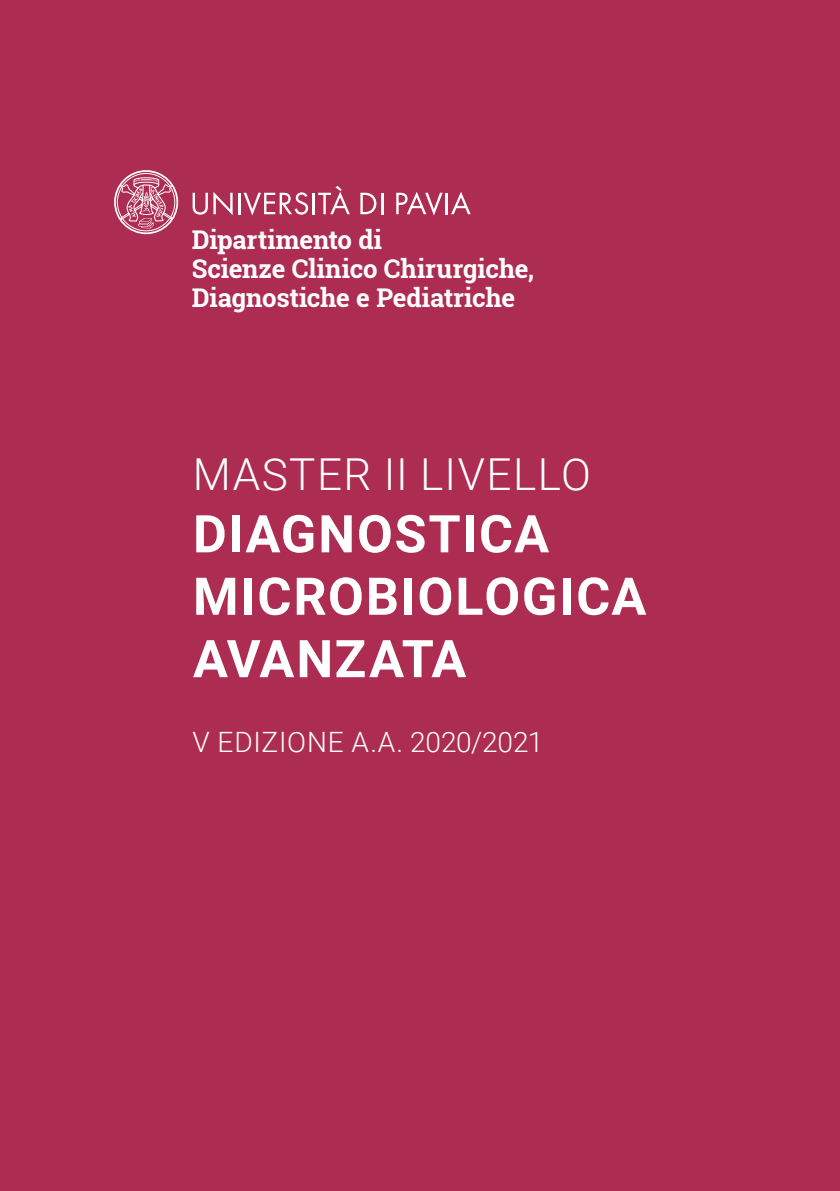
<style>
.page{position:relative;width:840px;height:1191px;background:#fff}
.page>*{position:absolute;margin:0;border:0;box-sizing:border-box;transform-origin:0 0}
.t1{font:700 52px/62.4px "Roboto";letter-spacing:.03em;color:#fff}
.t2{font:300 44px "Roboto";letter-spacing:.03em;color:#fff}
.t3{font:300 28px "Roboto";letter-spacing:.025em;color:#fff}
.t4{font:700 25.8px/29.2px "Roboto Slab";letter-spacing:-.01em;color:#fff}
</style>
<div class="page">
<div style="left:0;top:0;width:839px;height:1191px;background:#ad2c51"></div>
<div style="left:114px;top:170px;width:64px;height:64px;border:2px solid #fff;border-radius:50%"></div>
<svg style="left:117px;top:173px;width:58px;height:58px"></svg>
<svg style="left:192px;top:192px;width:40px;height:23px"></svg>
<hr style="left:238px;top:193px;width:2px;height:21px;background:#fff">
<svg style="left:243px;top:192px;width:65px;height:23px"></svg>
<hr style="left:312px;top:193px;width:3px;height:21px;background:#fff">
<svg style="left:318px;top:186px;width:31px;height:28px"></svg>
<svg style="left:360px;top:193px;width:16px;height:21px"></svg>
<hr style="left:380px;top:193px;width:3px;height:21px;background:#fff">
<svg style="left:396px;top:192px;width:46px;height:23px"></svg>
<hr style="left:445px;top:193px;width:3px;height:21px;background:#fff">
<svg style="left:451px;top:192px;width:19px;height:22px"></svg>
<p class="t4" style="left:192px;top:224px;width:344px">Dipartimento di<br>Scienze Clinico Chirurgiche,<br>Diagnostiche e Pediatriche</p>
<p class="t2" style="left:193px;top:443px;width:399px">MASTER II LIVELLO</p>
<p class="t1" style="left:193px;top:501px;width:357px">DIAGNOSTICA</p>
<p class="t1" style="left:193px;top:563px;width:454px">MICROBIOLOGICA<br>AVANZATA</p>
<p class="t3" style="left:192px;top:723px;width:352px">V EDIZIONE A.A. 2020/2021</p>
</div>
